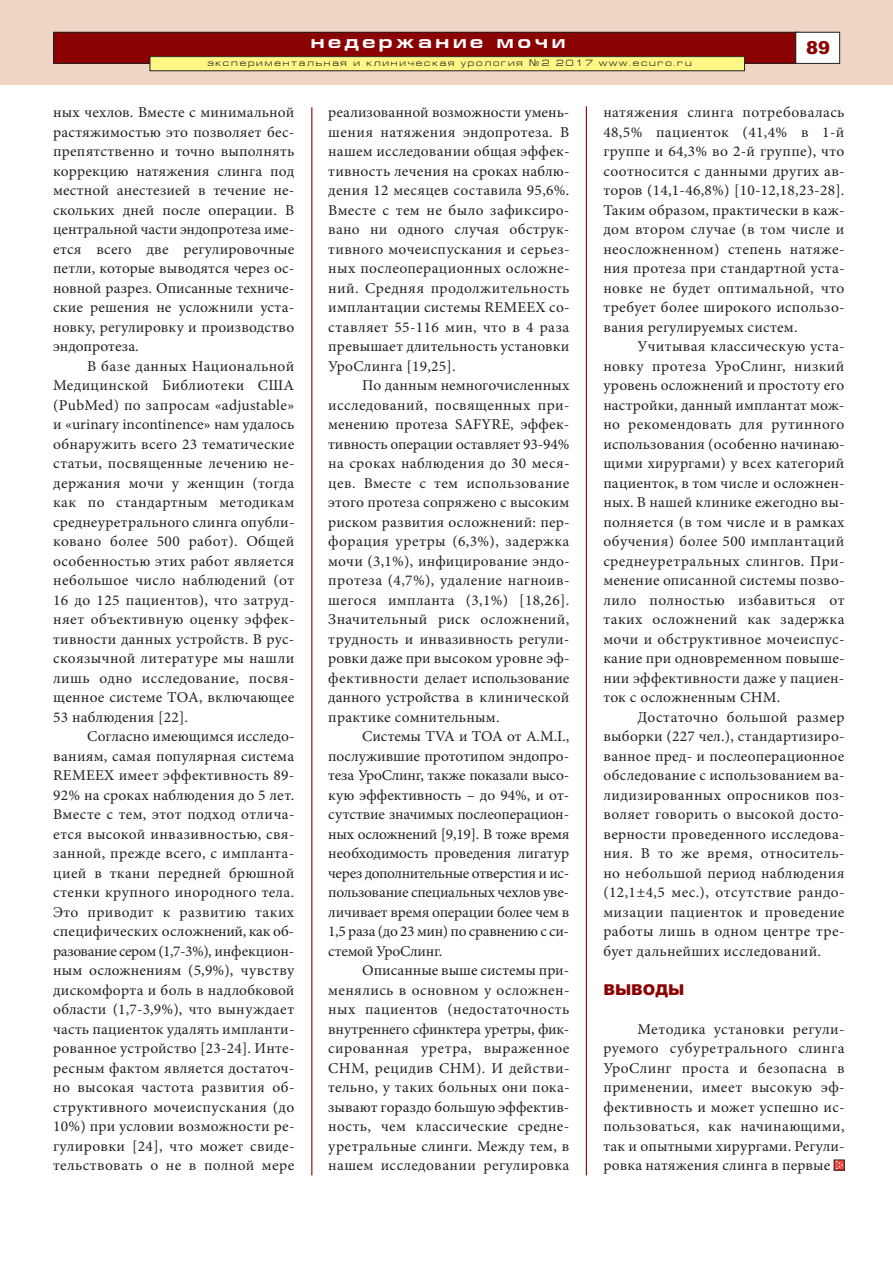
<style>
.page{position:relative;width:893px;height:1263px;background:#fff}
.page>*{position:absolute;margin:0;border:0;box-sizing:border-box;transform-origin:0 0}
.t1{font:700 18px "Europe Ext";letter-spacing:.2em;color:#fff}
.t2{font:900 18px "Arial";color:#8b0202}
.t3{font:15px/19.5px "Minion Pro";letter-spacing:.015em;color:#231f20;text-align:justify}
.t4{font:900 15px "Arial";color:#8b0202}
.t5{font:9px "Europe Ext Normal";letter-spacing:.2em;color:#231f20}
.s1{font-family:"Europe"}
</style>
<div class="page">
<hr style="left:311px;top:107px;width:1px;height:1068px;background:#8b0202">
<hr style="left:586px;top:106px;width:1px;height:1069px;background:#8b0202">
<div style="left:834px;top:1160px;width:10px;height:10px;border:1px solid #231f20"></div>
<svg style="left:835px;top:1159px;width:9px;height:11px"></svg>
<div style="left:0;top:0;width:893px;height:85px;background:#eed5c4"></div>
<div style="left:54px;top:32px;width:745px;height:31px;background:#8b0202"></div>
<div style="left:53px;top:32px;width:746px;height:32px;border:1px solid #231f20"></div>
<div style="left:796px;top:32px;width:44px;height:31px;background:#fff"></div>
<div style="left:795px;top:32px;width:45px;height:32px;border:1px solid #231f20"></div>
<div style="left:150px;top:57px;width:594px;height:14px;background:#fff685"></div>
<div style="left:150px;top:56px;width:595px;height:15px;border:1px solid #231f20"></div>
<p class="t1" style="left:311px;top:31px;width:256px">недержание мочи</p>
<p class="t5" style="left:207px;top:58px;width:486px">экспериментальная и клиническая урология <span class="s1">¹</span>2 2017 www.ecuro.ru</p>
<p class="t2" style="left:806px;top:37px;width:26px">89</p>
<p class="t3" style="left:53px;top:104px;width:243px">ных чехлов. Вместе с минимальной растяжимостью это позволяет бес&shy;препятственно и точно выполнять коррекцию натяжения слинга под местной анестезией в течение не&shy;скольких дней после операции. В центральной части эндопротеза име&shy;ется всего две регулировочные петли, которые выводятся через ос&shy;новной разрез. Описанные техниче&shy;ские решения не усложнили уста&shy;новку, регулировку и производство эндопротеза.</p>
<p class="t3" style="left:53px;top:357px;width:243px;text-indent:34px">В базе данных Национальной Медицинской Библиотеки США (PubMed) по запросам «adjustable» и «urinary incontinence» нам удалось обнаружить всего 23 тематические статьи, посвященные лечению не&shy;держания мочи у женщин (тогда как по стандартным методикам среднеуретрального слинга опубли&shy;ковано более 500 работ). Общей особенностью этих работ является небольшое число наблюдений (от 16 до 125 пациентов), что затруд&shy;няет объективную оценку эффек&shy;тивности данных устройств. В рус&shy;скоязычной литературе мы нашли лишь одно исследование, посвя&shy;щенное системе TOA, включающее 53 наблюдения [22].</p>
<p class="t3" style="left:53px;top:728px;width:243px;text-indent:34px">Согласно имеющимся исследо&shy;ваниям, самая популярная система REMEEX имеет эффективность 89- 92% на сроках наблюдения до 5 лет.<br>Вместе с тем, этот подход отлича&shy;ется высокой инвазивностью, свя&shy;занной, прежде всего, с импланта&shy;цией в ткани передней брюшной стенки крупного инородного тела.<br>Это приводит к развитию таких специфических осложнений, как об&shy;разование сером (1,7-3%), инфекцион&shy;ным осложнениям (5,9%), чувству дискомфорта и боль в надлобковой области (1,7-3,9%), что вынуждает часть пациенток удалять импланти&shy;рованное устройство [23-24]. Инте&shy;ресным фактом является достаточ&shy;но высокая частота развития об&shy;структивного мочеиспускания (до 10%) при условии возможности ре&shy;гулировки [24], что может свиде&shy;тельствовать о не в полной мере</p>
<p class="t3" style="left:328px;top:104px;width:243px">реализованной возможности умень&shy;шения натяжения эндопротеза. В нашем исследовании общая эффек&shy;тивность лечения на сроках наблю&shy;дения 12 месяцев составила 95,6%.<br>Вместе с тем не было зафиксиро&shy;вано ни одного случая обструк&shy;тивного мочеиспускания и серьез&shy;ных послеоперационных осложне&shy;ний. Средняя продолжительность имплантации системы REMEEX со&shy;ставляет 55-116 мин, что в 4 раза превышает длительность установки УроСлинга [19,25].</p>
<p class="t3" style="left:328px;top:377px;width:243px;text-indent:34px">По данным немногочисленных исследований, посвященных при&shy;менению протеза SAFYRE, эффек&shy;тивность операции оставляет 93-94% на сроках наблюдения до 30 меся&shy;цев. Вместе с тем использование этого протеза сопряжено с высоким риском развития осложнений: пер&shy;форация уретры (6,3%), задержка мочи (3,1%), инфицирование эндо&shy;протеза (4,7%), удаление нагноив&shy;шегося импланта (3,1%) [18,26].<br>Значительный риск осложнений, трудность и инвазивность регули&shy;ровки даже при высоком уровне эф&shy;фективности делает использование данного устройства в клинической практике сомнительным.</p>
<p class="t3" style="left:328px;top:728px;width:243px;text-indent:34px">Системы TVA и TOA от A.M.I., послужившие прототипом эндопро&shy;теза УроСлинг, также показали высо&shy;кую эффективность – до 94%, и от&shy;сутствие значимых послеоперацион&shy;ных осложнений [9,19]. В тоже время необходимость проведения лигатур через дополнительные отверстия и ис&shy;пользование специальных чехлов уве&shy;личивает время операции более чем в 1,5 раза (до 23 мин) по сравнению с си&shy;стемой УроСлинг.</p>
<p class="t3" style="left:328px;top:962px;width:243px;text-indent:34px">Описанные выше системы при&shy;менялись в основном у осложнен&shy;ных пациентов (недостаточность внутреннего сфинктера уретры, фик&shy;сированная уретра, выраженное СНМ, рецидив СНМ). И действи&shy;тельно, у таких больных они пока&shy;зывают гораздо большую эффектив&shy;ность, чем классические средне&shy;уретральные слинги. Между тем, в нашем исследовании регулировка</p>
<p class="t3" style="left:603px;top:104px;width:243px">натяжения слинга потребовалась 48,5% пациенток (41,4% в 1-й группе и 64,3% во 2-й группе), что соотносится с данными других ав&shy;торов (14,1-46,8%) [10-12,18,23-28].<br>Таким образом, практически в каж&shy;дом втором случае (в том числе и неосложненном) степень натяже&shy;ния протеза при стандартной уста&shy;новке не будет оптимальной, что требует более широкого использо&shy;вания регулируемых систем.</p>
<p class="t3" style="left:603px;top:338px;width:243px;text-indent:34px">Учитывая классическую уста&shy;новку протеза УроСлинг, низкий уровень осложнений и простоту его настройки, данный имплантат мож&shy;но рекомендовать для рутинного использования (особенно начинаю&shy;щими хирургами) у всех категорий пациенток, в том числе и осложнен&shy;ных. В нашей клинике ежегодно вы&shy;полняется (в том числе и в рамках обучения) более 500 имплантаций среднеуретральных слингов. При&shy;менение описанной системы позво&shy;лило полностью избавиться от таких осложнений как задержка мочи и обструктивное мочеиспус&shy;кание при одновременном повыше&shy;нии эффективности даже у пациен&shy;ток с осложненным СНМ.</p>
<p class="t3" style="left:603px;top:708px;width:243px;text-indent:34px">Достаточно большой размер выборки (227 чел.), стандартизиро&shy;ванное пред- и послеоперационное обследование с использованием ва&shy;лидизированных опросников поз&shy;воляет говорить о высокой досто&shy;верности проведенного исследова&shy;ния. В то же время, относитель&shy;но небольшой период наблюдения (12,1±4,5 мес.), отсутствие рандо&shy;мизации пациенток и проведение работы лишь в одном центре тре&shy;бует дальнейших исследований.</p>
<p class="t4" style="left:603px;top:981px;width:82px">ВЫВОДЫ</p>
<p class="t3" style="left:603px;top:1020px;width:243px;text-indent:34px">Методика установки регули&shy;руемого субуретрального слинга УроСлинг проста и безопасна в применении, имеет высокую эф&shy;фективность и может успешно ис&shy;пользоваться, как начинающими, так и опытными хирургами. Регули&shy;ровка натяжения слинга в первые</p>
</div>
